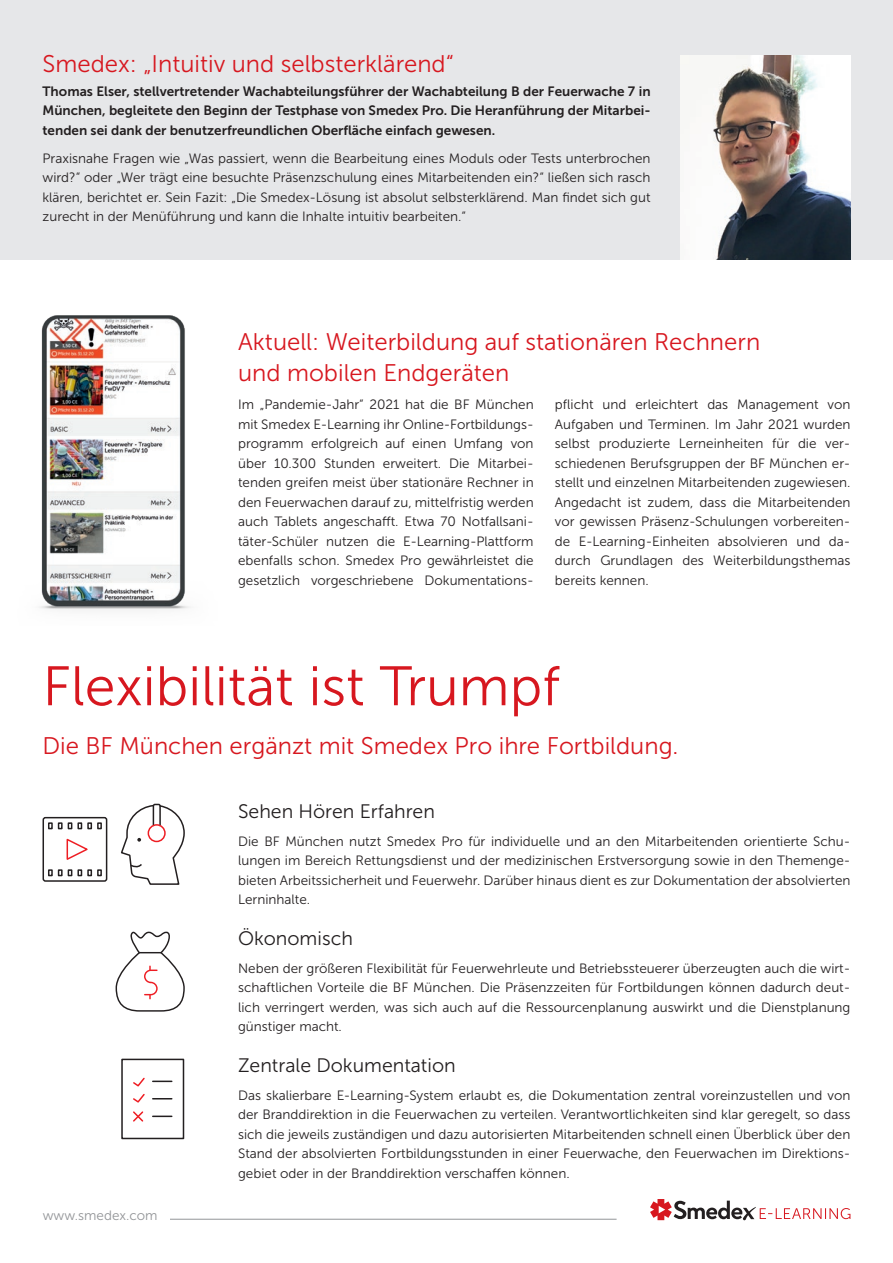
<style>
.page{position:relative;width:893px;height:1263px;background:#fff}
.page>*{position:absolute;margin:0;border:0;box-sizing:border-box;transform-origin:0 0}
.t1{font:55.5px "Museo Sans 300";color:#d7171f}
.t2{font:24px/31.5px "Museo Sans 300";color:#d7171f}
.t3{font:19.5px "Museo Sans 300";color:#231f20}
.t4{font:13.5px/19.5px "Museo Sans 300";color:#231f20;text-align:justify}
.t5{font:13.5px/19.5px "Museo Sans 700";color:#231f20;text-align:justify}
.t6{font:13.5px "Museo Sans 300";color:#939598}
</style>
<div class="page">
<img style="left:39px;top:315px;width:151px;height:295px">
<hr style="left:119px;top:1219px;width:498px;height:1px;background:#939598">
<svg style="left:650px;top:1199px;width:200px;height:21px"></svg>
<div style="left:43px;top:1193px;width:127px;height:27px;background:#fff"></div>
<div style="left:0;top:0;width:893px;height:259px;background:#e6e7e9"></div>
<img style="left:680px;top:55px;width:170px;height:204px">
<svg style="left:48px;top:822px;width:54px;height:7px"></svg>
<svg style="left:48px;top:869px;width:54px;height:7px"></svg>
<div style="left:43px;top:817px;width:64px;height:65px;border:1px solid #231f20;border-radius:2px"></div>
<svg style="left:66px;top:838px;width:22px;height:22px"></svg>
<svg style="left:121px;top:804px;width:64px;height:81px"></svg>
<svg style="left:144px;top:966px;width:14px;height:33px"></svg>
<div style="left:116px;top:952px;width:69px;height:60px;border:1px solid #231f20;border-radius:23px"></div>
<svg style="left:129px;top:932px;width:43px;height:23px"></svg>
<svg style="left:121px;top:1058px;width:63px;height:81px"></svg>
<h2 class="t2" style="left:43px;top:48px;width:413px">Smedex: „Intuitiv und selbsterklärend“</h2>
<p class="t5" style="left:43px;top:81px;width:610px">Thomas Elser, stellvertretender Wachabteilungsführer der Wachabteilung B der Feuerwache 7 in München, begleitete den Beginn der Testphase von Smedex Pro. Die Heranführung der Mitarbei&shy;tenden sei dank der benutzerfreundlichen Oberfläche einfach gewesen.</p>
<p class="t4" style="left:43px;top:149px;width:610px">Praxisnahe Fragen wie „Was passiert, wenn die Bearbeitung eines Moduls oder Tests unterbrochen wird?“ oder „Wer trägt eine besuchte Präsenzschulung eines Mitarbeitenden ein?“ ließen sich rasch klären, berichtet er. Sein Fazit: „Die Smedex-Lösung ist absolut selbsterklärend. Man findet sich gut zurecht in der Menüführung und kann die Inhalte intuitiv bearbeiten.“</p>
<h2 class="t2" style="left:238px;top:326px;width:524px">Aktuell: Weiterbildung auf stationären Rechnern und mobilen Endgeräten</h2>
<p class="t4" style="left:238px;top:395px;width:297px">Im „Pandemie-Jahr“ 2021 hat die BF München mit Smedex E-Learning ihr Online-Fortbildungs&shy;programm erfolgreich auf einen Umfang von über 10.300 Stunden erweitert. Die Mitarbei&shy;tenden greifen meist über stationäre Rechner in den Feuerwachen darauf zu, mittelfristig werden auch Tablets angeschafft. Etwa 70 Notfallsani&shy;täter-Schüler nutzen die E-Learning-Plattform ebenfalls schon. Smedex Pro gewährleistet die gesetzlich vorgeschriebene Dokumentations-</p>
<p class="t4" style="left:555px;top:395px;width:297px">pflicht und erleichtert das Management von Aufgaben und Terminen. Im Jahr 2021 wurden selbst produzierte Lerneinheiten für die ver&shy;schiedenen Berufsgruppen der BF München er&shy;stellt und einzelnen Mitarbeitenden zugewiesen.<br>Angedacht ist zudem, dass die Mitarbeitenden vor gewissen Präsenz-Schulungen vorbereiten&shy;de E-Learning-Einheiten absolvieren und da&shy;durch Grundlagen des Weiterbildungsthemas bereits kennen.</p>
<h1 class="t1" style="left:43px;top:656px;width:519px">Flexibilität ist Trumpf</h1>
<h2 class="t2" style="left:43px;top:730px;width:637px">Die BF München ergänzt mit Smedex Pro ihre Fortbildung.</h2>
<p class="t6" style="left:43px;top:1208px;width:116px">www.smedex.com</p>
<h3 class="t3" style="left:238px;top:801px;width:198px">Sehen Hören Erfahren</h3>
<p class="t4" style="left:238px;top:832px;width:614px">Die BF München nutzt Smedex Pro für individuelle und an den Mitarbeitenden orientierte Schu&shy;lungen im Bereich Rettungsdienst und der medizinischen Erstversorgung sowie in den Themenge&shy;bieten Arbeitssicherheit und Feuerwehr. Darüber hinaus dient es zur Dokumentation der absolvierten Lerninhalte.</p>
<h3 class="t3" style="left:238px;top:928px;width:116px">Ökonomisch</h3>
<p class="t4" style="left:238px;top:958px;width:614px">Neben der größeren Flexibilität für Feuerwehrleute und Betriebssteuerer überzeugten auch die wirt&shy;schaftlichen Vorteile die BF München. Die Präsenzzeiten für Fortbildungen können dadurch deut&shy;lich verringert werden, was sich auch auf die Ressourcenplanung auswirkt und die Dienstplanung günstiger macht.</p>
<h3 class="t3" style="left:238px;top:1054px;width:219px">Zentrale Dokumentation</h3>
<p class="t4" style="left:238px;top:1085px;width:614px">Das skalierbare E-Learning-System erlaubt es, die Dokumentation zentral voreinzustellen und von der Branddirektion in die Feuerwachen zu verteilen. Verantwortlichkeiten sind klar geregelt, so dass sich die jeweils zuständigen und dazu autorisierten Mitarbeitenden schnell einen Überblick über den Stand der absolvierten Fortbildungsstunden in einer Feuerwache, den Feuerwachen im Direktions&shy;gebiet oder in der Branddirektion verschaffen können.</p>
</div>
